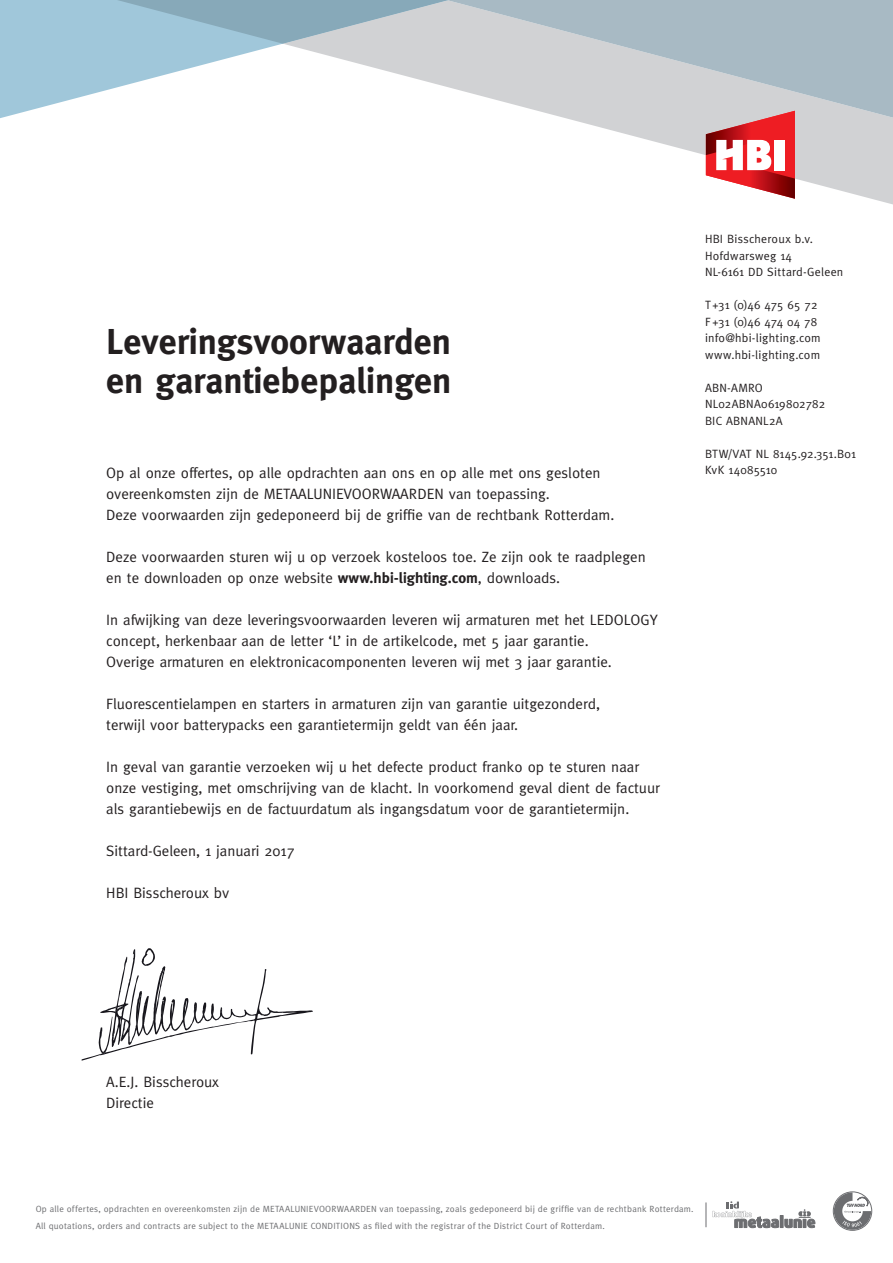
<style>
.page{position:relative;width:893px;height:1263px;background:#fff}
.page>*{position:absolute;margin:0;border:0;box-sizing:border-box;transform-origin:0 0}
.t1{font:700 36px/39px "Meta";color:#231f20}
.t2{font:15px/21px "Meta";color:#231f20}
.t3{font:12px/16.5px "Meta";letter-spacing:.02em;color:#231f20}
.t4{font:9px/16.5px "Meta";letter-spacing:.025em;color:#6c6d70}
.s1{font-weight:700}
</style>
<div class="page">
<svg style="left:0;top:0;width:281px;height:118px;fill:#a0c7da"></svg>
<svg style="left:285px;top:44px;width:608px;height:160px"></svg>
<svg style="left:448px;top:0;width:445px;height:118px;background:#bec7cd"></svg>
<svg style="left:117px;top:0;width:332px;height:44px;background:#9fbac8"></svg>
<svg style="left:706px;top:111px;width:89px;height:88px"></svg>
<svg style="left:706px;top:1201px;width:109px;height:27px"></svg>
<div style="left:833px;top:1192px;width:39px;height:38px;border:1px solid #6c6d70;border-radius:50%"></div>
<svg style="left:834px;top:1192px;width:37px;height:38px"></svg>
<svg style="left:82px;top:948px;width:231px;height:113px"></svg>
<h1 class="t1" style="left:106px;top:322px;width:347px">Leveringsvoorwaarden en garantiebepalingen</h1>
<p class="t2" style="left:106px;top:462px;width:510px">Op al onze offertes, op alle opdrachten aan ons en op alle met ons gesloten overeenkomsten zijn de METAALUNIEVOORWAARDEN van toepassing.<br>Deze voorwaarden zijn gedeponeerd bij de griffie van de rechtbank Rotterdam.</p>
<p class="t2" style="left:106px;top:546px;width:541px">Deze voorwaarden sturen wij u op verzoek kosteloos toe. Ze zijn ook te raadplegen en te downloaden op onze website <span class="s1">www.hbi-lighting.com</span>, downloads.</p>
<p class="t2" style="left:106px;top:609px;width:553px">In afwijking van deze leveringsvoorwaarden leveren wij armaturen met het LEDOLOGY concept, herkenbaar aan de letter ‘L’ in de artikelcode, met 5 jaar garantie.<br>Overige armaturen en elektronicacomponenten leveren wij met 3 jaar garantie.</p>
<p class="t2" style="left:106px;top:693px;width:495px">Fluorescentielampen en starters in armaturen zijn van garantie uitgezonderd, terwijl voor batterypacks een garantietermijn geldt van één jaar.</p>
<p class="t2" style="left:106px;top:756px;width:555px">In geval van garantie verzoeken wij u het defecte product franko op te sturen naar onze vestiging, met omschrijving van de klacht. In voorkomend geval dient de factuur als garantiebewijs en de factuurdatum als ingangsdatum voor de garantietermijn.</p>
<p class="t2" style="left:106px;top:840px;width:190px">Sittard-Geleen, 1 januari 2017</p>
<p class="t2" style="left:106px;top:882px;width:125px">HBI Bisscheroux bv</p>
<p class="t3" style="left:705px;top:231px;width:140px">HBI Bisscheroux b.v.<br>Hofdwarsweg 14<br>NL-6161 DD Sittard-Geleen</p>
<p class="t3" style="left:705px;top:297px;width:117px">T +31 (0)46 475 65 72<br>F +31 (0)46 474 04 78 info@hbi-lighting.com www.hbi-lighting.com</p>
<p class="t3" style="left:705px;top:379px;width:122px">ABN-AMRO<br>NL02ABNA0619802782<br>BIC ABNANL2A</p>
<p class="t3" style="left:705px;top:445px;width:153px">BTW/VAT NL 8145.92.351.B01<br>KvK 14085510</p>
<p class="t2" style="left:106px;top:1071px;width:114px">A.E.J. Bisscheroux<br>Directie</p>
<p class="t4" style="left:36px;top:1201px;width:659px">Op alle offertes, opdrachten en overeenkomsten zijn de METAALUNIEVOORWAARDEN van toepassing, zoals gedeponeerd bij de griffie van de rechtbank Rotterdam.<br>All quotations, orders and contracts are subject to the METAALUNIE CONDITIONS as filed with the registrar of the District Court of Rotterdam.</p>
</div>
